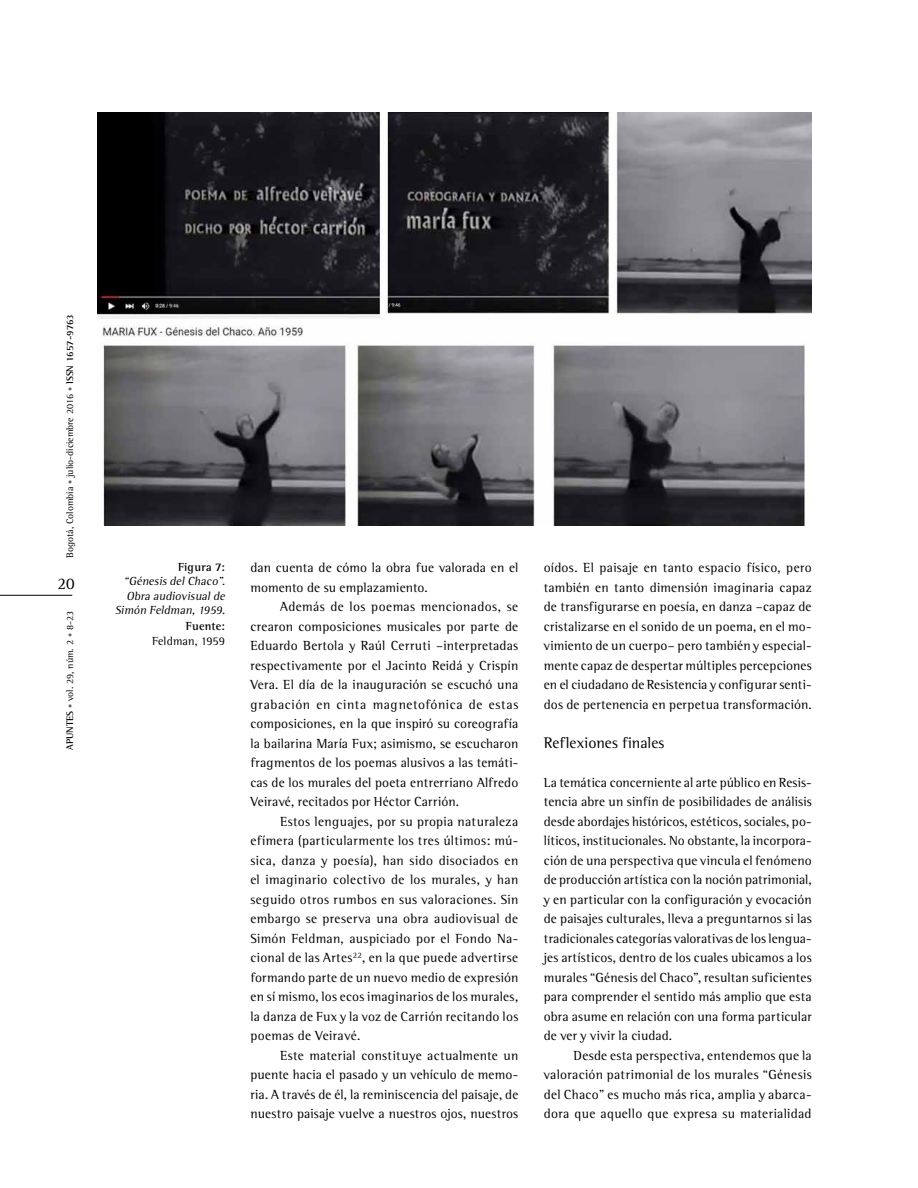
<style>
.page{position:relative;width:918px;height:1188px;background:#fff}
.page>*{position:absolute;margin:0;border:0;box-sizing:border-box;transform-origin:0 0}
.t1{font:16.5px "Agfa Rotis Semi Serif";color:#000}
.t2{font:15.75px "Agfa Rotis Semi Serif";letter-spacing:.005em;color:#000}
.t3{font:13.5px/19.5px "Agfa Rotis Semi Serif";letter-spacing:.015em;color:#000;text-align:justify}
.t4{font:italic 12px/14.4px "Agfa Rotis Semi Serif";color:#000;text-align:right}
.t5{font:700 12px "Agfa Rotis Semi Serif";letter-spacing:.01em;color:#000}
.t6{font:12px "Agfa Rotis Semi Serif";letter-spacing:.005em;color:#000}
.t7{font:9.75px "Agfa Rotis Semi Serif";color:#000}
.s1{font-size:8.25px;color:#636466}
.s2{font-weight:700}
</style>
<div class="page">
<hr style="left:0;top:595px;width:72px;height:1px;background:#000">
<img style="left:98px;top:112px;width:714px;height:413px">
<p class="t7" style="left:64px;top:558px;width:245px;rotate:-90deg">Bogotá, Colombia <span class="s1">•</span> julio-diciembre 2016 <span class="s1">•</span> <span class="s2">ISSN 1657-9763</span></p>
<p class="t1" style="left:58px;top:574px;width:19px">20</p>
<p class="t7" style="left:64px;top:750px;width:140px;rotate:-90deg"><span class="s2">APUNTES</span> <span class="s1">•</span> vol. 29, núm. 2 <span class="s1">•</span> 8-23</p>
<p class="t5" style="left:178px;top:560px;width:48px">Figura 7:</p>
<p class="t4" style="left:115px;top:574px;width:114px">“GénesisdelChaco”.<br>Obra audiovisualde<br>Simón Feldman,1959.</p>
<p class="t5" style="left:186px;top:619px;width:41px">Fuente:</p>
<p class="t6" style="left:152px;top:634px;width:74px">Feldman, 1959</p>
<p class="t3" style="left:250px;top:558px;width:269px">dan cuenta de cómo la obra fue valorada en el momento de su emplazamiento.</p>
<p class="t3" style="left:250px;top:597px;width:269px;text-indent:30px">Además de los poemas mencionados, se crearon composiciones musicales por parte de Eduardo Bertola y Raúl Cerruti –interpretadas respectivamente por el Jacinto Reidá y Crispín Vera. El día de la inauguración se escuchó una grabación en cinta magnetofónica de estas composiciones, en la que inspiró su coreografía la bailarina María Fux; asimismo, se escucharon fragmentos de los poemas alusivos a las temáti&shy;cas de los murales del poeta entrerriano Alfredo Veiravé, recitados por Héctor Carrión.</p>
<p class="t3" style="left:250px;top:811px;width:269px;text-indent:30px">Estos lenguajes, por su propia naturaleza efímera (particularmente los tres últimos: mú&shy;sica, danza y poesía), han sido disociados en el imaginario colectivo de los murales, y han seguido otros rumbos en sus valoraciones. Sin embargo se preserva una obra audiovisual de Simón Feldman, auspiciado por el Fondo Na&shy;cional de las Artes<sup>22</sup>, en la que puede advertirse formando parte de un nuevo medio de expresión en sí mismo, los ecos imaginarios de los murales, la danza de Fux y la voz de Carrión recitando los poemas de Veiravé.</p>
<p class="t3" style="left:250px;top:1045px;width:269px;text-indent:30px">Este material constituye actualmente un puente hacia el pasado y un vehículo de memo&shy;ria. A través de él, la reminiscencia del paisaje, de nuestro paisaje vuelve a nuestros ojos, nuestros</p>
<p class="t3" style="left:544px;top:558px;width:269px">oídos. El paisaje en tanto espacio físico, pero también en tanto dimensión imaginaria capaz de transfigurarse en poesía, en danza –capaz de cristalizarse en el sonido de un poema, en el mo&shy;vimiento de un cuerpo– pero también y especial&shy;mente capaz de despertar múltiples percepciones en el ciudadano de Resistencia y configurar senti&shy;dos de pertenencia en perpetua transformación.</p>
<p class="t2" style="left:544px;top:733px;width:122px">Reflexiones finales</p>
<p class="t3" style="left:544px;top:772px;width:269px">La temática concerniente al arte público en Resis&shy;tencia abre un sinfín de posibilidades de análisis desde abordajes históricos, estéticos, sociales, po&shy;líticos, institucionales. No obstante, la incorpora&shy;ción de una perspectiva que vincula el fenómeno de producción artística con la noción patrimonial, y en particular con la configuración y evocación de paisajes culturales, lleva a preguntarnos si las tradicionales categorías valorativas de los lengua&shy;jes artísticos, dentro de los cuales ubicamos a los murales “Génesis del Chaco”, resultan suficientes para comprender el sentido más amplio que esta obra asume en relación con una forma particular de ver y vivir la ciudad.</p>
<p class="t3" style="left:544px;top:1045px;width:269px;text-indent:30px">Desde esta perspectiva, entendemos que la valoración patrimonial de los murales “Génesis del Chaco” es mucho más rica, amplia y abarca&shy;dora que aquello que expresa su materialidad</p>
</div>
